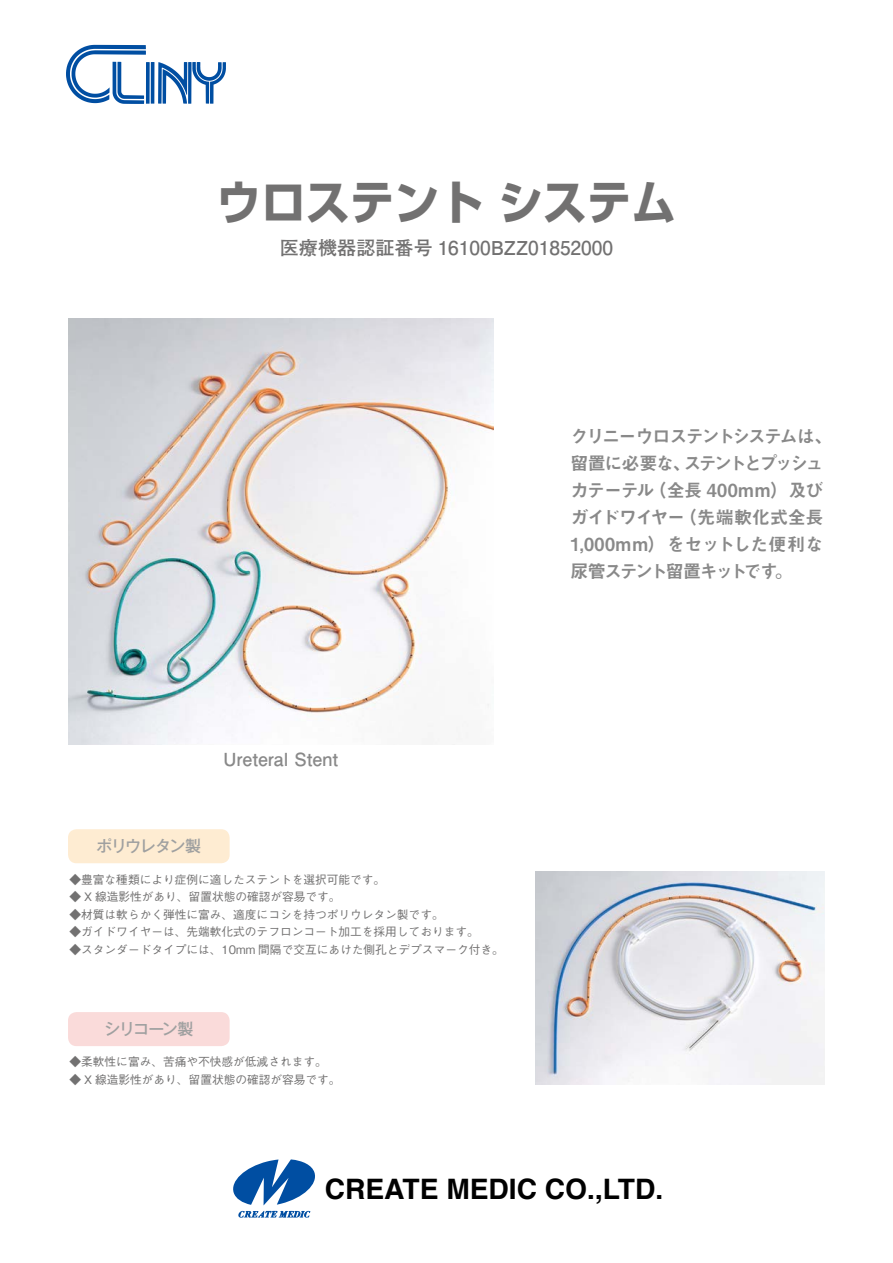
<style>
.page{position:relative;width:893px;height:1263px;background:#fff}
.page>*{position:absolute;margin:0;border:0;box-sizing:border-box;transform-origin:0 0}
.t1{font:700 46.8px "Shin Go Pro";color:#727171;scale:.95 1}
.t2{font:700 28.2px "Helvetica";color:#000}
.t3{font:700 19.2px "Futo Go B101 Pro";color:#727171}
.t4{font:18px/27.2px "Midashi Go Pro MB31";letter-spacing:-.075em;color:#898989}
.t5{font:700 18px "Futo Go B101 Pro";color:#898989}
.t6{font:500 15.9px "Gothic MB101 Pro";letter-spacing:-.085em;color:#9fa0a0}
.t7{font:500 11.7px "Gothic BBB Pro";color:#727171}
</style>
<div class="page">
<svg style="left:66px;top:45px;width:160px;height:59px"></svg>
<svg style="left:238px;top:1211px;width:72px;height:7px"></svg>
<svg style="left:233px;top:1159px;width:82px;height:46px"></svg>
<img style="left:68px;top:319px;width:425px;height:425px">
<div style="left:68px;top:829px;width:162px;height:34px;background:#feecd2;border-radius:9px"></div>
<div style="left:68px;top:1012px;width:162px;height:34px;background:#fadbda;border-radius:9px"></div>
<img style="left:536px;top:872px;width:289px;height:212px">
<h1 class="t1" style="left:217px;top:165px;width:485px">ウロステント システム</h1>
<h3 class="t3" style="left:280px;top:233px;width:335px">医療機器認証番号 16100BZZ01852000</h3>
<h3 class="t5" style="left:223px;top:744px;width:117px">Ureteral Stent</h3>
<h3 class="t6" style="left:97px;top:833px;width:106px">ポリウレタン製</h3>
<p class="t7" style="left:70px;top:870px;width:317px">◆豊富な種類により症例に適したステントを選択可能です。</p>
<p class="t7" style="left:70px;top:887px;width:273px">◆ X 線造影性があり、留置状態の確認が容易です。</p>
<p class="t7" style="left:70px;top:905px;width:376px">◆材質は軟らかく弾性に富み、適度にコシを持つポリウレタン製です。</p>
<p class="t7" style="left:70px;top:922px;width:411px">◆ガイドワイヤーは、先端軟化式のテフロンコート加工を採用しております。</p>
<p class="t7" style="left:70px;top:940px;width:436px">◆スタンダードタイプには、10mm 間隔で交互にあけた側孔とデプスマーク付き。</p>
<h3 class="t6" style="left:104px;top:1016px;width:91px">シリコーン製</h3>
<p class="t7" style="left:70px;top:1052px;width:259px">◆柔軟性に富み、苦痛や不快感が低減されます。</p>
<p class="t7" style="left:70px;top:1070px;width:273px">◆ X 線造影性があり、留置状態の確認が容易です。</p>
<h3 class="t4" style="left:570px;top:420px;width:264px">クリニーウロステントシステムは、留置に必要な、ステントとプッシュカテーテル（全長 400mm）及びガイドワイヤー（先端軟化式全長<br>1,000mm）をセットした便利な尿管ステント留置キットです。</h3>
<h2 class="t2" style="left:325px;top:1167px;width:340px">CREATE MEDIC CO.,LTD.</h2>
</div>
